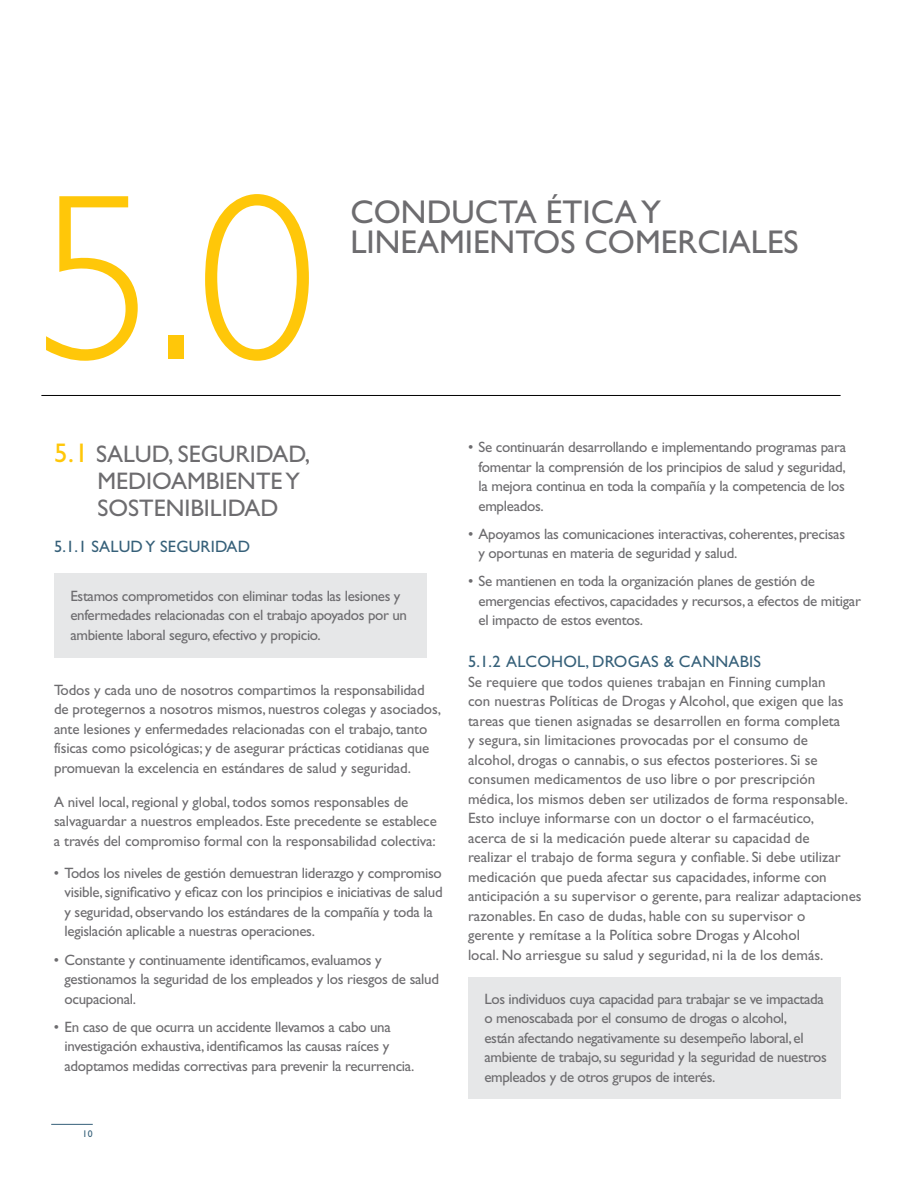
<style>
.page{position:relative;width:918px;height:1188px;background:#fff}
.page>*{position:absolute;margin:0;border:0;box-sizing:border-box;transform-origin:0 0}
.t1{font:300 238.05px "Gill Sans Std";color:#ffc709}
.t2{font:33px/30px "Gill Sans Std";color:#6d6c6f}
.t3{font:24px/27px "Gill Sans Std";color:#6d6c6f}
.t4{font:16.5px "Gill Sans Std";letter-spacing:.01em;color:#366079}
.t5{font:15px/19.5px "Gill Sans Std";letter-spacing:-.02em;color:#6d6c6f}
.t6{font:15px/19.5px "Gill Sans Std";color:#6d6c6f}
.t7{font:9.75px "Gill Sans Std";color:#366079}
.s1{font-size:27px;color:#ffc709}
</style>
<div class="page">
<hr style="left:51px;top:1124px;width:42px;height:1px;background:#366079">
<div style="left:54px;top:573px;width:373px;height:85px;background:#e6e7e8"></div>
<div style="left:468px;top:978px;width:373px;height:121px;background:#e6e7e8"></div>
<hr style="left:41px;top:395px;width:800px;height:1px;background:#000">
<h1 class="t1" style="left:36px;top:145px;width:282px">5.0</h1>
<h2 class="t2" style="left:350px;top:197px;width:450px">CONDUCTA ÉTICA Y<br>LINEAMIENTOS COMERCIALES</h2>
<h3 class="t3" style="left:98px;top:440px;width:214px;text-indent:-44px"><span class="s1">5.1</span> SALUD, SEGURIDAD,<br>MEDIOAMBIENTE Y<br>SOSTENIBILIDAD</h3>
<p class="t4" style="left:54px;top:537px;width:198px">5.1.1 SALUD Y SEGURIDAD</p>
<p class="t5" style="left:70px;top:586px;width:338px">Estamos comprometidos con eliminar todas las lesiones y enfermedades relacionadas con el trabajo apoyados por un ambiente laboral seguro, efectivo y propicio.</p>
<p class="t5" style="left:54px;top:680px;width:388px">Todos y cada uno de nosotros compartimos la responsabilidad de protegernos a nosotros mismos, nuestros colegas y asociados, ante lesiones y enfermedades relacionadas con el trabajo, tanto físicas como psicológicas; y de asegurar prácticas cotidianas que promuevan la excelencia en estándares de salud y seguridad.</p>
<p class="t5" style="left:54px;top:792px;width:384px">A nivel local, regional y global, todos somos responsables de salvaguardar a nuestros empleados. Este precedente se establece a través del compromiso formal con la responsabilidad colectiva:</p>
<p class="t5" style="left:64px;top:863px;width:380px;text-indent:-10px">• Todos los niveles de gestión demuestran liderazgo y compromiso visible, significativo y eficaz con los principios e iniciativas de salud y seguridad, observando los estándares de la compañía y toda la legislación aplicable a nuestras operaciones.</p>
<p class="t5" style="left:64px;top:950px;width:376px;text-indent:-10px">• Constante y continuamente identificamos, evaluamos y gestionamos la seguridad de los empleados y los riesgos de salud ocupacional.</p>
<p class="t5" style="left:64px;top:1017px;width:351px;text-indent:-10px">• En caso de que ocurra un accidente llevamos a cabo una investigación exhaustiva, identificamos las causas raíces y adoptamos medidas correctivas para prevenir la recurrencia.</p>
<p class="t7" style="left:83px;top:1128px;width:12px">10</p>
<p class="t5" style="left:478px;top:437px;width:369px;text-align:justify;text-indent:-10px">• Se continuarán desarrollando e implementando programas para fomentar la comprensión de los principios de salud y seguridad, la mejora continua en toda la compañía y la competencia de los empleados.</p>
<p class="t5" style="left:478px;top:524px;width:368px;text-indent:-10px">• Apoyamos las comunicaciones interactivas, coherentes, precisas y oportunas en materia de seguridad y salud.</p>
<p class="t5" style="left:478px;top:572px;width:384px;text-indent:-10px">• Se mantienen en toda la organización planes de gestión de emergencias efectivos, capacidades y recursos, a efectos de mitigar el impacto de estos eventos.</p>
<p class="t4" style="left:468px;top:652px;width:294px">5.1.2 ALCOHOL, DROGAS &amp; CANNABIS</p>
<p class="t6" style="left:468px;top:672px;width:395px">Se requiere que todos quienes trabajan en Finning cumplan<br>con nuestras Políticas de Drogas y Alcohol, que exigen que las tareas que tienen asignadas se desarrollen en forma completa<br>y segura, sin limitaciones provocadas por el consumo de<br>alcohol, drogas o cannabis, o sus efectos posteriores. Si se consumen medicamentos de uso libre o por prescripción médica, los mismos deben ser utilizados de forma responsable.<br>Esto incluye informarse con un doctor o el farmacéutico,<br>acerca de si la medicación puede alterar su capacidad de<br>realizar el trabajo de forma segura y confiable. Si debe utilizar medicación que pueda afectar sus capacidades, informe con anticipación a su supervisor o gerente, para realizar adaptaciones razonables. En caso de dudas, hable con su supervisor o<br>gerente y remítase a la Política sobre Drogas y Alcohol<br>local. No arriesgue su salud y seguridad, ni la de los demás.</p>
<p class="t5" style="left:484px;top:989px;width:344px">Los individuos cuya capacidad para trabajar se ve impactada o menoscabada por el consumo de drogas o alcohol,<br>están afectando negativamente su desempeño laboral, el ambiente de trabajo, su seguridad y la seguridad de nuestros empleados y de otros grupos de interés.</p>
</div>
